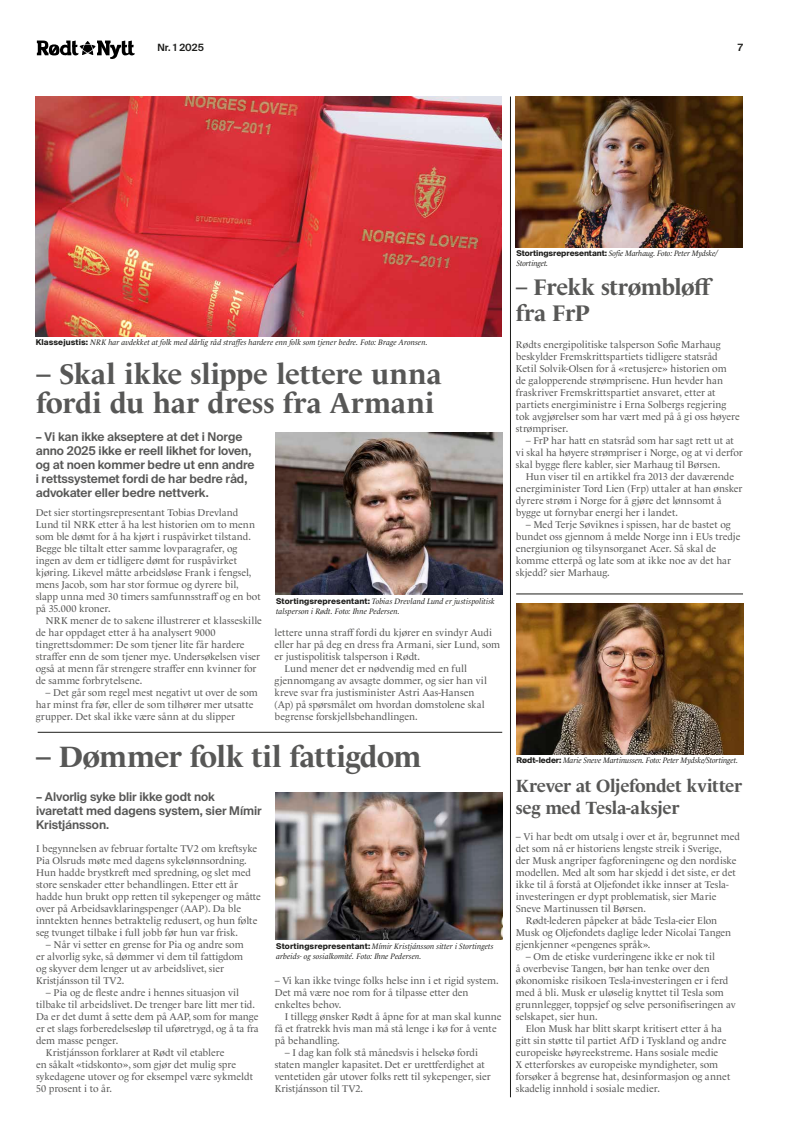
<style>
.page{position:relative;width:794px;height:1134px;background:#fff}
.page>*{position:absolute;margin:0;border:0;box-sizing:border-box;transform-origin:0 0}
.t1{font:700 30px "Le Monde Livre Std";letter-spacing:-.025em;color:#575756}
.t2{font:700 29px/29px "Le Monde Livre Std";letter-spacing:-.005em;color:#575756}
.t3{font:700 23px/26px "Le Monde Livre Std";letter-spacing:-.025em;color:#575756}
.t4{font:700 18px/21.7px "Le Monde Livre Std";letter-spacing:-.025em;color:#575756}
.t5{font:600 12px/14px "Suisse Intl";letter-spacing:-.005em;color:#575756}
.t6{font:10px/12px "Le Monde Livre Std";color:#575756}
.t7{font:600 10px "Suisse Intl";letter-spacing:.005em;color:#1d1d1b}
.t8{font:italic 8px/10px "Le Monde Livre Std";color:#1d1d1b}
.s1{font-family:"Suisse Intl";font-weight:700;font-style:normal}
</style>
<div class="page">
<svg style="left:37px;top:41px;width:98px;height:18px"></svg>
<img style="left:36px;top:96px;width:465px;height:240px">
<hr style="left:510px;top:97px;width:1px;height:1000px;background:#1d1d1b">
<hr style="left:516px;top:594px;width:227px;height:1px;background:#1d1d1b">
<hr style="left:38px;top:732px;width:464px;height:1px;background:#1d1d1b">
<img style="left:516px;top:96px;width:226px;height:151px">
<img style="left:275px;top:792px;width:227px;height:147px">
<img style="left:275px;top:432px;width:227px;height:162px">
<img style="left:516px;top:603px;width:227px;height:151px">
<p class="t7" style="left:157px;top:42px;width:48px">Nr. 1 2025</p>
<p class="t7" style="left:738px;top:42px;width:7px">7</p>
<p class="t8" style="left:36px;top:338px;width:393px"><span class="s1">Klassejustis:</span> NRK har avdekket at folk med dårlig råd straffes hardere enn folk som tjener bedre. Foto: Brage Aronsen.</p>
<h2 class="t2" style="left:36px;top:359px;width:407px">– Skal ikke slippe lettere unna fordi du har dress fra Armani</h2>
<p class="t5" style="left:36px;top:430px;width:220px">– Vi kan ikke akseptere at det i Norge anno 2025 ikke er reell likhet for loven, og at noen kommer bedre ut enn andre i rettssystemet fordi de har bedre råd, advokater eller bedre nettverk.</p>
<p class="t6" style="left:36px;top:507px;width:226px">Det sier stortingsrepresentant Tobias Drevland Lund til NRK etter å ha lest historien om to menn som ble dømt for å ha kjørt i ruspåvirket tilstand.<br>Begge ble tiltalt etter samme lovparagrafer, og ingen av dem er tidligere dømt for ruspåvirket kjøring. Likevel måtte arbeidsløse Frank i fengsel, mens Jacob, som har stor formue og dyrere bil, slapp unna med 30 timers samfunnsstraff og en bot på 35.000 kroner.</p>
<p class="t6" style="left:36px;top:615px;width:228px;text-indent:10px">NRK mener de to sakene illustrerer et klasseskille de har oppdaget etter å ha analysert 9000 tingrettsdommer: De som tjener lite får hardere straffer enn de som tjener mye. Undersøkelsen viser også at menn får strengere straffer enn kvinner for de samme forbrytelsene.</p>
<p class="t6" style="left:36px;top:687px;width:223px;text-indent:10px">– Det går som regel mest negativt ut over de som har minst fra før, eller de som tilhører mer utsatte grupper. Det skal ikke være sånn at du slipper</p>
<p class="t8" style="left:276px;top:596px;width:220px"><span class="s1">Stortingsrepresentant:</span> Tobias Drevland Lund er justispolitisk talsperson i Rødt. Foto: Ihne Pedersen.</p>
<p class="t6" style="left:275px;top:627px;width:219px">lettere unna straff fordi du kjører en svindyr Audi</p>
<p class="t6" style="left:275px;top:639px;width:227px">eller har på deg en dress fra Armani, sier Lund, som</p>
<p class="t6" style="left:275px;top:651px;width:147px">er justispolitisk talsperson i Rødt.</p>
<p class="t6" style="left:284px;top:663px;width:184px">Lund mener det er nødvendig med en full</p>
<p class="t6" style="left:275px;top:675px;width:214px">gjennomgang av avsagte dommer, og sier han vil</p>
<p class="t6" style="left:275px;top:687px;width:201px">kreve svar fra justisminister Astri Aas-Hansen</p>
<p class="t6" style="left:275px;top:699px;width:211px">(Ap) på spørsmålet om hvordan domstolene skal</p>
<p class="t6" style="left:275px;top:711px;width:144px">begrense forskjellsbehandlingen.</p>
<h1 class="t1" style="left:36px;top:739px;width:387px">– Dømmer folk til fattigdom</h1>
<p class="t5" style="left:36px;top:790px;width:227px">– Alvorlig syke blir ikke godt nok ivaretatt med dagens system, sier Mímir<br>Kristjánsson.</p>
<p class="t6" style="left:36px;top:843px;width:226px">I begynnelsen av februar fortalte TV2 om kreftsyke Pia Olsruds møte med dagens sykelønnsordning.<br>Hun hadde brystkreft med spredning, og slet med store senskader etter behandlingen. Etter ett år hadde hun brukt opp retten til sykepenger og måtte over på Arbeidsavklaringspenger (AAP). Da ble inntekten hennes betraktelig redusert, og hun følte seg tvunget tilbake i full jobb før hun var frisk.</p>
<p class="t6" style="left:36px;top:939px;width:209px;text-indent:10px">– Når vi setter en grense for Pia og andre som er alvorlig syke, så dømmer vi dem til fattigdom og skyver dem lenger ut av arbeidslivet, sier Kristjánsson til TV2.</p>
<p class="t6" style="left:46px;top:987px;width:194px">– Pia og de fleste andre i hennes situasjon vil</p>
<p class="t6" style="left:36px;top:999px;width:220px">tilbake til arbeidslivet. De trenger bare litt mer tid.</p>
<p class="t6" style="left:36px;top:1011px;width:224px">Da er det dumt å sette dem på AAP, som for mange</p>
<p class="t6" style="left:36px;top:1023px;width:224px">er et slags forberedelsesløp til uføretrygd, og å ta fra</p>
<p class="t6" style="left:36px;top:1035px;width:84px">dem masse penger.</p>
<p class="t6" style="left:46px;top:1047px;width:180px">Kristjánsson forklarer at Rødt vil etablere</p>
<p class="t6" style="left:36px;top:1059px;width:201px">en såkalt «tidskonto», som gjør det mulig spre</p>
<p class="t6" style="left:36px;top:1071px;width:219px">sykedagene utover og for eksempel være sykmeldt</p>
<p class="t6" style="left:36px;top:1083px;width:77px">50 prosent i to år.</p>
<p class="t8" style="left:276px;top:941px;width:219px"><span class="s1">Stortingsrepresentant:</span> Mímir Kristjánsson sitter i Stortingets arbeids- og sosialkomité. Foto: Ihne Pedersen.</p>
<p class="t6" style="left:275px;top:975px;width:225px">– Vi kan ikke tvinge folks helse inn i et rigid system.<br>Det må være noe rom for å tilpasse etter den enkeltes behov.</p>
<p class="t6" style="left:275px;top:1011px;width:228px;text-indent:10px">I tillegg ønsker Rødt å åpne for at man skal kunne få et fratrekk hvis man må stå lenge i kø for å vente på behandling.</p>
<p class="t6" style="left:275px;top:1047px;width:218px;text-indent:10px">– I dag kan folk stå månedsvis i helsekø fordi staten mangler kapasitet. Det er urettferdighet at ventetiden går utover folks rett til sykepenger, sier Kristjánsson til TV2.</p>
<p class="t8" style="left:516px;top:249px;width:202px;line-height:9.6px"><span class="s1">Stortingsrepresentant:</span> Sofie Marhaug. Foto: Peter Mydske/<br>Stortinget.</p>
<h3 class="t3" style="left:516px;top:274px;width:199px">– Frekk strømbløff fra FrP</h3>
<p class="t6" style="left:516px;top:339px;width:225px">Rødts energipolitiske talsperson Sofie Marhaug beskylder Fremskrittspartiets tidligere statsråd Ketil Solvik-Olsen for å «retusjere» historien om<br>de galopperende strømprisene. Hun hevder han fraskriver Fremskrittspartiet ansvaret, etter at partiets energiministre i Erna Solbergs regjering tok avgjørelser som har vært med på å gi oss høyere strømpriser.</p>
<p class="t6" style="left:516px;top:435px;width:228px;text-indent:10px">– FrP har hatt en statsråd som har sagt rett ut at vi skal ha høyere strømpriser i Norge, og at vi derfor skal bygge flere kabler, sier Marhaug til Børsen.</p>
<p class="t6" style="left:516px;top:471px;width:228px;text-indent:10px">Hun viser til en artikkel fra 2013 der daværende energiminister Tord Lien (Frp) uttaler at han ønsker dyrere strøm i Norge for å gjøre det lønnsomt å bygge ut fornybar energi her i landet.</p>
<p class="t6" style="left:516px;top:519px;width:226px;text-indent:10px">– Med Terje Søviknes i spissen, har de bastet og bundet oss gjennom å melde Norge inn i EUs tredje energiunion og tilsynsorganet Acer. Så skal de komme etterpå og late som at ikke noe av det har skjedd? sier Marhaug.</p>
<p class="t8" style="left:516px;top:755px;width:223px"><span class="s1">Rødt-leder:</span> Marie Sneve Martinussen. Foto: Peter Mydske/Stortinget.</p>
<h3 class="t4" style="left:516px;top:775px;width:228px">Krever at Oljefondet kvitter seg med Tesla-aksjer</h3>
<p class="t6" style="left:516px;top:831px;width:226px">– Vi har bedt om utsalg i over et år, begrunnet med</p>
<p class="t6" style="left:516px;top:843px;width:207px">det som nå er historiens lengste streik i Sverige,</p>
<p class="t6" style="left:516px;top:855px;width:222px">der Musk angriper fagforeningene og den nordiske</p>
<p class="t6" style="left:516px;top:867px;width:221px">modellen. Med alt som har skjedd i det siste, er det</p>
<p class="t6" style="left:516px;top:879px;width:214px">ikke til å forstå at Oljefondet ikke innser at Tesla-</p>
<p class="t6" style="left:516px;top:891px;width:202px">investeringen er dypt problematisk, sier Marie</p>
<p class="t6" style="left:516px;top:903px;width:132px">Sneve Martinussen til Børsen.</p>
<p class="t6" style="left:526px;top:915px;width:193px">Rødt-lederen påpeker at både Tesla-eier Elon</p>
<p class="t6" style="left:516px;top:927px;width:217px">Musk og Oljefondets daglige leder Nicolai Tangen</p>
<p class="t6" style="left:516px;top:939px;width:136px">gjenkjenner «pengenes språk».</p>
<p class="t6" style="left:516px;top:951px;width:221px;text-indent:10px">– Om de etiske vurderingene ikke er nok til<br>å overbevise Tangen, bør han tenke over den økonomiske risikoen Tesla-investeringen er i ferd med å bli. Musk er uløselig knyttet til Tesla som grunnlegger, toppsjef og selve personifiseringen av selskapet, sier hun.</p>
<p class="t6" style="left:516px;top:1023px;width:216px;text-indent:10px">Elon Musk har blitt skarpt kritisert etter å ha gitt sin støtte til partiet AfD i Tyskland og andre europeiske høyreekstreme. Hans sosiale medie<br>X etterforskes av europeiske myndigheter, som forsøker å begrense hat, desinformasjon og annet skadelig innhold i sosiale medier.</p>
</div>
